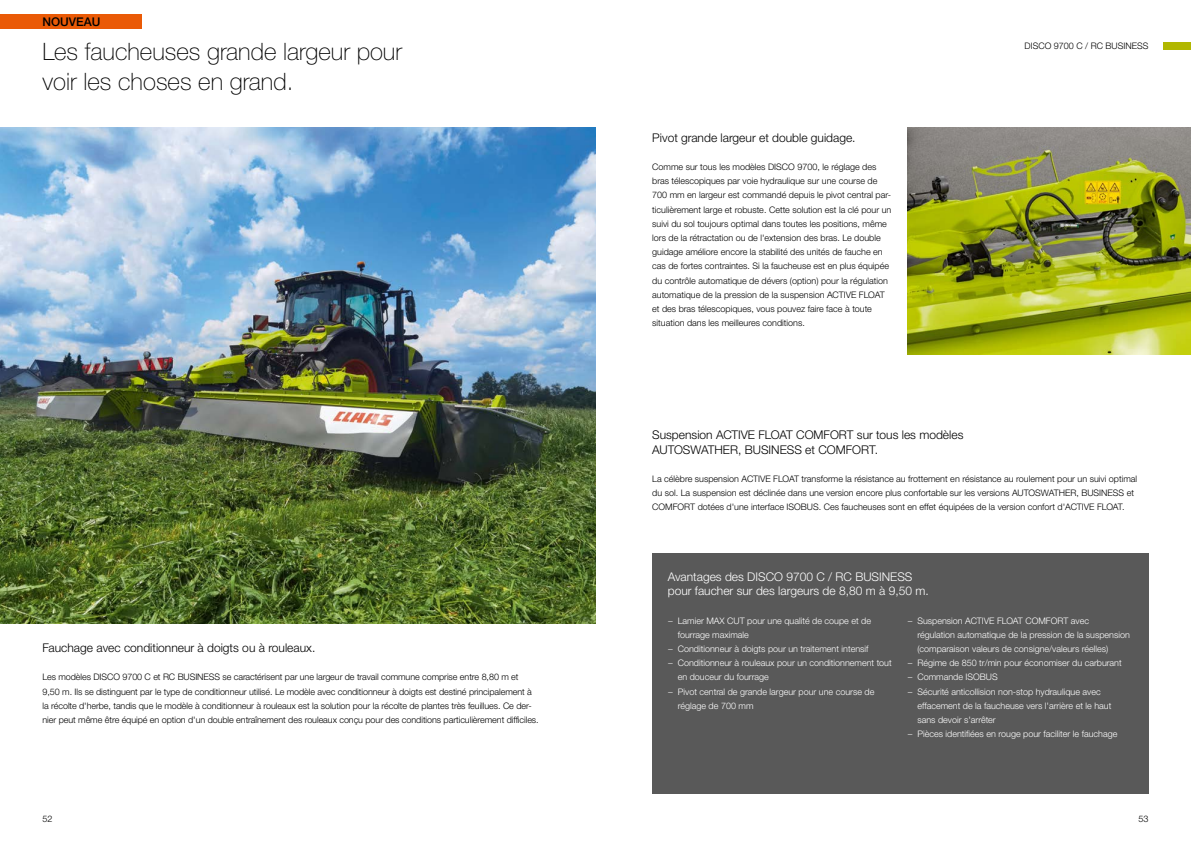
<style>
.page{position:relative;width:1191px;height:842px;background:#fff}
.page>*{position:absolute;margin:0;border:0;box-sizing:border-box;transform-origin:0 0}
.t1{font:100 24px/30px "CLAAS Helvetica Neue";color:#000}
.t2{font:300 12px/14.2px "CLAAS Helvetica Neue";color:#000}
.t3{font:300 12px/14.2px "CLAAS Helvetica Neue";color:#fff}
.t4{font:500 12px "CLAAS Helvetica Neue";color:#000}
.t5{font:300 9px/14.2px "CLAAS Helvetica Neue";color:#000}
.t6{font:300 9px "CLAAS Helvetica Neue";color:#fff}
</style>
<div class="page">
<div style="left:1162px;top:43px;width:29px;height:7px;background:#b1b700"></div>
<img style="left:0;top:128px;width:595px;height:496px">
<img style="left:907px;top:128px;width:284px;height:226px">
<div style="left:0;top:14px;width:142px;height:14px;background:#ea5a06"></div>
<div style="left:652px;top:553px;width:496px;height:241px;background:#595959"></div>
<h2 class="t4" style="left:43px;top:14px;width:59px">NOUVEAU</h2>
<h1 class="t1" style="left:43px;top:37px;width:361px">Les faucheuses grande largeur pour voir les choses en grand.</h1>
<h2 class="t2" style="left:43px;top:641px;width:274px">Fauchage avec conditionneur à doigts ou à rouleaux.</h2>
<p class="t5" style="left:43px;top:670px;width:498px">Les modèles DISCO 9700 C et RC BUSINESS se caractérisent par une largeur de travail commune comprise entre 8,80 m et<br>9,50 m. Ils se distinguent par le type de conditionneur utilisé. Le modèle avec conditionneur à doigts est destiné principalement à la récolte d'herbe, tandis que le modèle à conditionneur à rouleaux est la solution pour la récolte de plantes très feuillues. Ce der&shy;nier peut même être équipé en option d'un double entraînement des rouleaux conçu pour des conditions particulièrement difficiles.</p>
<h2 class="t2" style="left:652px;top:131px;width:205px">Pivot grande largeur et double guidage.</h2>
<p class="t5" style="left:652px;top:160px;width:241px">Comme sur tous les modèles DISCO 9700, le réglage des bras télescopiques par voie hydraulique sur une course de 700 mm en largeur est commandé depuis le pivot central par&shy;ticulièrement large et robuste. Cette solution est la clé pour un suivi du sol toujours optimal dans toutes les positions, même lors de la rétractation ou de l'extension des bras. Le double guidage améliore encore la stabilité des unités de fauche en cas de fortes contraintes. Si la faucheuse est en plus équipée du contrôle automatique de dévers (option) pour la régulation automatique de la pression de la suspension ACTIVE FLOAT et des bras télescopiques, vous pouvez faire face à toute situation dans les meilleures conditions.</p>
<p class="t5" style="left:1024px;top:39px;width:125px">DISCO 9700 C / RC BUSINESS</p>
<h2 class="t2" style="left:652px;top:428px;width:313px">Suspension ACTIVE FLOAT COMFORT sur tous les modèles<br>AUTOSWATHER, BUSINESS et COMFORT.</h2>
<p class="t5" style="left:652px;top:472px;width:486px">La célèbre suspension ACTIVE FLOAT transforme la résistance au frottement en résistance au roulement pour un suivi optimal du sol. La suspension est déclinée dans une version encore plus confortable sur les versions AUTOSWATHER, BUSINESS et<br>COMFORT dotées d'une interface ISOBUS. Ces faucheuses sont en effet équipées de la version confort d'ACTIVE FLOAT.</p>
<h2 class="t3" style="left:668px;top:570px;width:262px">Avantages des DISCO 9700 C / RC BUSINESS pour faucher sur des largeurs de 8,80 m à 9,50 m.</h2>
<p class="t6" style="left:907px;top:615px;width:183px">− Suspension ACTIVE FLOAT COMFORT avec</p>
<p class="t6" style="left:917px;top:629px;width:214px">régulation automatique de la pression de la suspension</p>
<p class="t6" style="left:917px;top:643px;width:193px">(comparaison valeurs de consigne/valeurs réelles)</p>
<p class="t6" style="left:907px;top:657px;width:216px">− Régime de 850 tr/min pour économiser du carburant</p>
<p class="t6" style="left:907px;top:671px;width:92px">− Commande ISOBUS</p>
<p class="t6" style="left:907px;top:685px;width:195px">− Sécurité anticollision non-stop hydraulique avec</p>
<p class="t6" style="left:917px;top:700px;width:195px">effacement de la faucheuse vers l'arrière et le haut</p>
<p class="t6" style="left:917px;top:714px;width:80px">sans devoir s'arrêter</p>
<p class="t6" style="left:907px;top:728px;width:211px">− Pièces identifiées en rouge pour faciliter le fauchage</p>
<p class="t6" style="left:668px;top:615px;width:205px">− Lamier MAX CUT pour une qualité de coupe et de</p>
<p class="t6" style="left:677px;top:629px;width:73px">fourrage maximale</p>
<p class="t6" style="left:668px;top:643px;width:202px">− Conditionneur à doigts pour un traitement intensif</p>
<p class="t6" style="left:668px;top:657px;width:225px">− Conditionneur à rouleaux pour un conditionnement tout</p>
<p class="t6" style="left:677px;top:671px;width:92px">en douceur du fourrage</p>
<p class="t6" style="left:668px;top:685px;width:208px">− Pivot central de grande largeur pour une course de</p>
<p class="t6" style="left:677px;top:700px;width:77px">réglage de 700 mm</p>
<p class="t5" style="left:43px;top:812px;width:11px">52</p>
<p class="t5" style="left:1138px;top:812px;width:12px">53</p>
</div>
